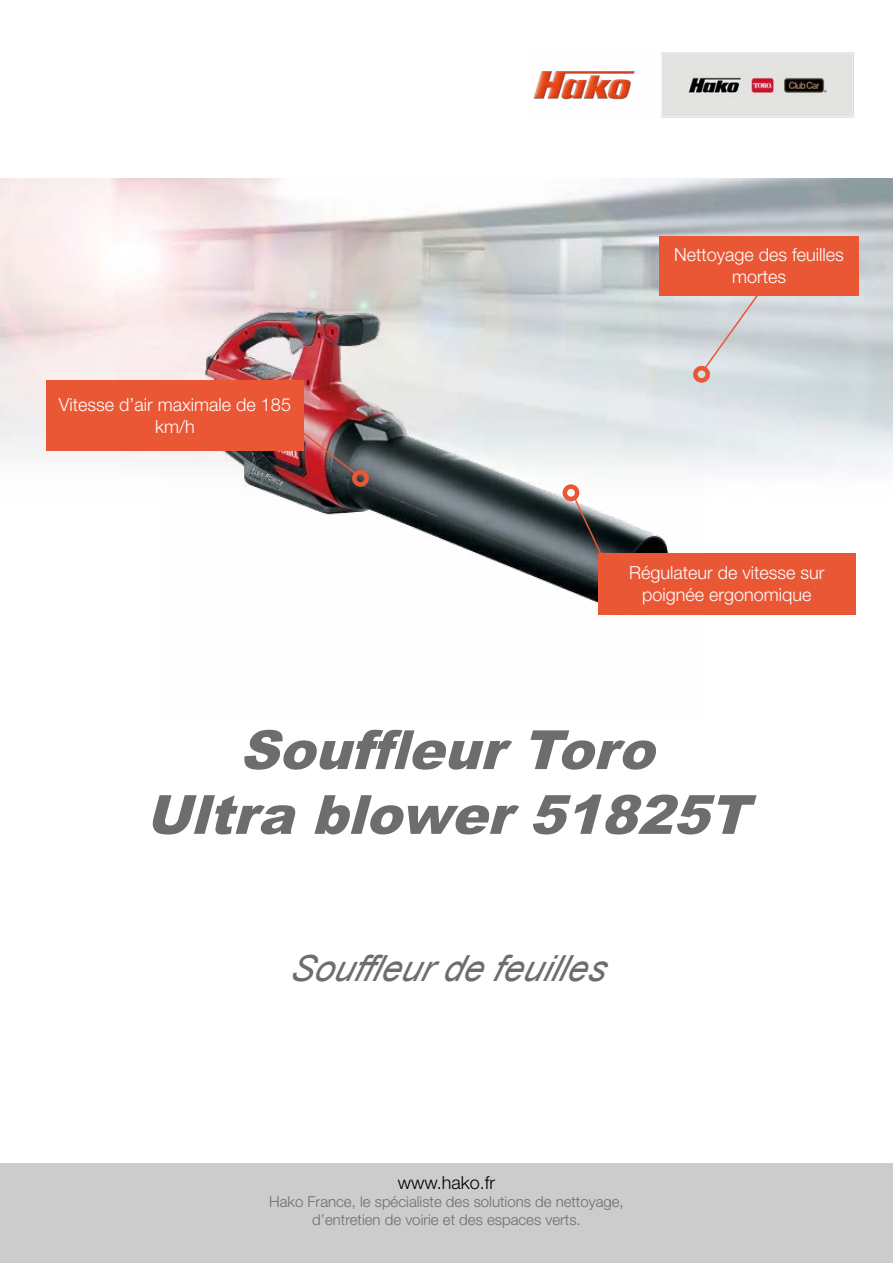
<style>
.page{position:relative;width:893px;height:1263px;background:#fff}
.page>*{position:absolute;margin:0;border:0;box-sizing:border-box;transform-origin:0 0}
.t1{font:italic 900 54px/64.8px "Arial";color:#6d6d6d;text-align:center}
.t2{font:italic 36px "Arial";color:#6d6d6d}
.t3{font:300 18px/21.6px "Helvetica Neue LT Std";color:#fff;text-align:center}
.t4{font:300 18px "Helvetica Neue LT Std";color:#000}
.t5{font:300 15px/18px "Helvetica Neue LT Std";color:#6d6d6d;text-align:center}
</style>
<div class="page">
<img style="left:0;top:179px;width:893px;height:292px">
<img style="left:164px;top:178px;width:542px;height:437px">
<img style="left:533px;top:52px;width:321px;height:66px">
<div style="left:659px;top:236px;width:200px;height:60px;background:#ea5735"></div>
<div style="left:598px;top:553px;width:258px;height:61px;background:#ea5735"></div>
<div style="left:46px;top:381px;width:258px;height:70px;background:#ea5735"></div>
<svg style="left:702px;top:296px;width:58px;height:75px;background:#d3d4d7"></svg>
<svg style="left:572px;top:495px;width:50px;height:102px"></svg>
<img style="left:282px;top:416px;width:77px;height:61px">
<div style="left:693px;top:366px;width:17px;height:17px;border:4px solid #ea5735;border-radius:50%"></div>
<div style="left:562px;top:484px;width:18px;height:17px;border:4px solid #ea5735;border-radius:6px"></div>
<div style="left:352px;top:470px;width:17px;height:17px;border:4px solid #ea5735;border-radius:50%"></div>
<div style="left:0;top:1163px;width:893px;height:100px;background:#cdcccc"></div>
<p class="t3" style="left:59px;top:394px;width:234px">Vitesse d’air maximale de 185 km/h</p>
<p class="t3" style="left:674px;top:244px;width:171px">Nettoyage des feuilles mortes</p>
<p class="t3" style="left:629px;top:562px;width:197px">Régulateur de vitesse sur poignée ergonomique</p>
<h1 class="t1" style="left:145px;top:716px;width:624px">SouffleurToro<br>Ultrablower51825T</h1>
<h2 class="t2" style="left:289px;top:945px;width:329px">Souffleurdefeuilles</h2>
<p class="t4" style="left:398px;top:1171px;width:99px">www.hako.fr</p>
<p class="t5" style="left:269px;top:1192px;width:356px">Hako France, le spécialiste des solutions de nettoyage, d’entretien de voirie et des espaces verts.</p>
</div>
